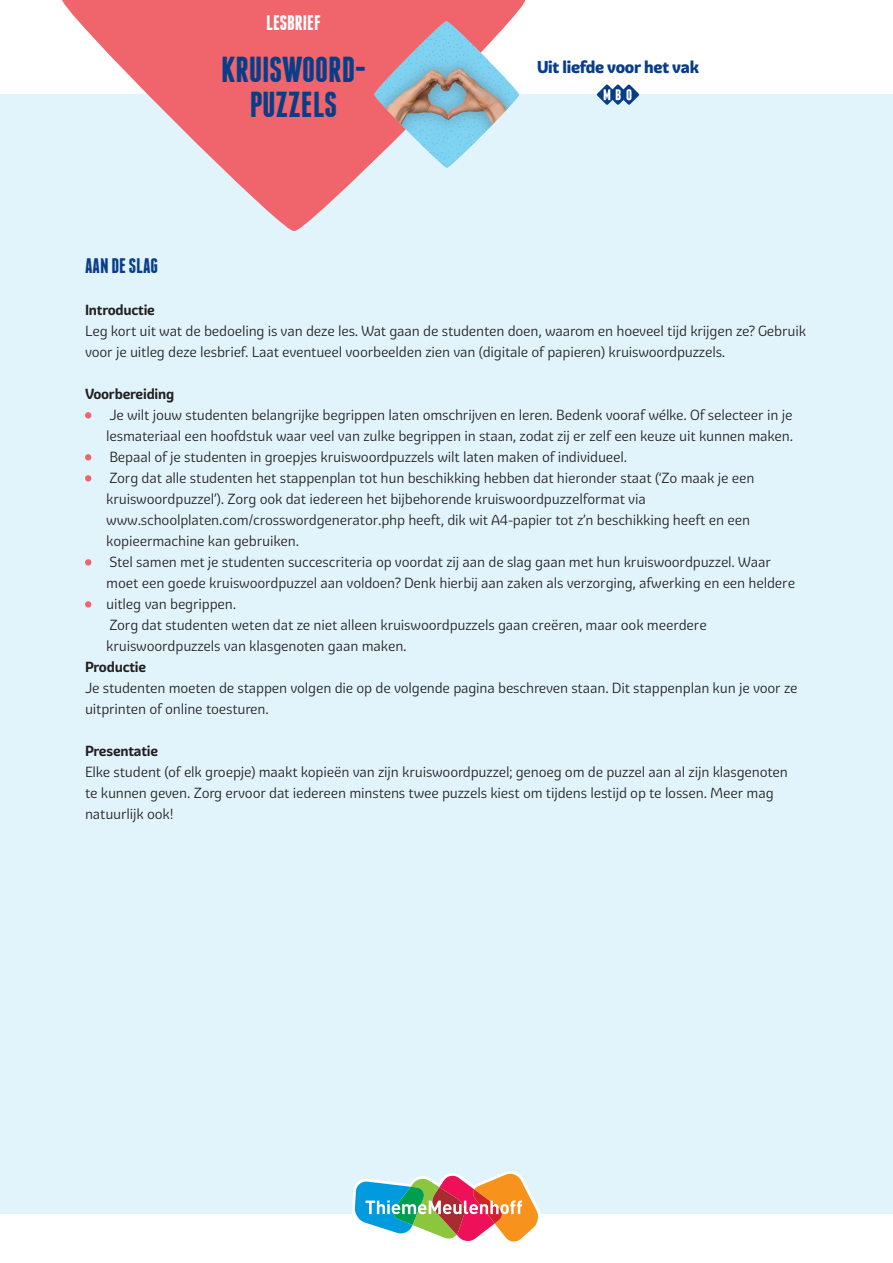
<style>
.page{position:relative;width:893px;height:1263px;background:#fff}
.page>*{position:absolute;margin:0;border:0;box-sizing:border-box;transform-origin:0 0}
.t1{font:700 36px/34.5px "Franchise";color:#083e89;text-align:center}
.t2{font:700 21px "Franchise";color:#083e89}
.t3{font:700 21px "Franchise";color:#fff}
.t4{font:800 16.65px "Graviola";letter-spacing:-.015em;color:#083e89}
.t5{font:14.25px/21px "Graviola";letter-spacing:-.015em;color:#231f20}
.t6{font:700 14.25px "Graviola";letter-spacing:-.015em;color:#231f20}
</style>
<div class="page">
<div style="left:0;top:94px;width:893px;height:1120px;background:#e1f4fc"></div>
<svg style="left:352px;top:1171px;width:189px;height:71px"></svg>
<div style="left:85px;top:412px;width:6px;height:7px;background:#f0646b;border-radius:50%"></div>
<div style="left:85px;top:454px;width:6px;height:7px;background:#f0646b;border-radius:50%"></div>
<div style="left:85px;top:475px;width:6px;height:7px;background:#f0646b;border-radius:50%"></div>
<div style="left:85px;top:559px;width:6px;height:7px;background:#f0646b;border-radius:50%"></div>
<div style="left:85px;top:601px;width:6px;height:7px;background:#f0646b;border-radius:50%"></div>
<svg style="left:62px;top:0;width:463px;height:231px;fill:#f0646b"></svg>
<svg style="left:596px;top:84px;width:44px;height:21px"></svg>
<img style="left:373px;top:21px;width:147px;height:147px">
<h2 class="t3" style="left:266px;top:13px;width:56px">LESBRIEF</h2>
<h1 class="t1" style="left:221px;top:52px;width:146px">KRUISWOORD-<br>PUZZELS</h1>
<p class="t4" style="left:537px;top:56px;width:163px">Uit liefde voor het vak</p>
<h2 class="t2" style="left:85px;top:256px;width:75px">AAN DE SLAG</h2>
<p class="t6" style="left:85px;top:301px;width:71px">Introductie</p>
<p class="t5" style="left:85px;top:321px;width:722px">Leg kort uit wat de bedoeling is van deze les. Wat gaan de studenten doen, waarom en hoeveel tijd krijgen ze? Gebruik voor je uitleg deze lesbrief. Laat eventueel voorbeelden zien van (digitale of papieren) kruiswoordpuzzels.</p>
<p class="t6" style="left:85px;top:385px;width:91px">Voorbereiding</p>
<p class="t5" style="left:106px;top:405px;width:690px">Je wilt jouw studenten belangrijke begrippen laten omschrijven en leren. Bedenk vooraf wélke. Of selecteer in je lesmateriaal een hoofdstuk waar veel van zulke begrippen in staan, zodat zij er zelf een keuze uit kunnen maken.<br>Bepaal of je studenten in groepjes kruiswoordpuzzels wilt laten maken of individueel.<br>Zorg dat alle studenten het stappenplan tot hun beschikking hebben dat hieronder staat (‘Zo maak je een kruiswoordpuzzel’). Zorg ook dat iedereen het bijbehorende kruiswoordpuzzelformat via www.schoolplaten.com/crosswordgenerator.php heeft, dik wit A4-papier tot z’n beschikking heeft en een kopieermachine kan gebruiken.<br>Stel samen met je studenten succescriteria op voordat zij aan de slag gaan met hun kruiswoordpuzzel. Waar moet een goede kruiswoordpuzzel aan voldoen? Denk hierbij aan zaken als verzorging, afwerking en een heldere uitleg van begrippen.<br>Zorg dat studenten weten dat ze niet alleen kruiswoordpuzzels gaan creëren, maar ook meerdere kruiswoordpuzzels van klasgenoten gaan maken.</p>
<p class="t6" style="left:85px;top:658px;width:63px">Productie</p>
<p class="t5" style="left:85px;top:678px;width:714px">Je studenten moeten de stappen volgen die op de volgende pagina beschreven staan. Dit stappenplan kun je voor ze uitprinten of online toesturen.</p>
<p class="t6" style="left:85px;top:742px;width:75px">Presentatie</p>
<p class="t5" style="left:85px;top:762px;width:704px">Elke student (of elk groepje) maakt kopieën van zijn kruiswoordpuzzel; genoeg om de puzzel aan al zijn klasgenoten te kunnen geven. Zorg ervoor dat iedereen minstens twee puzzels kiest om tijdens lestijd op te lossen. Meer mag natuurlijk ook!</p>
</div>
